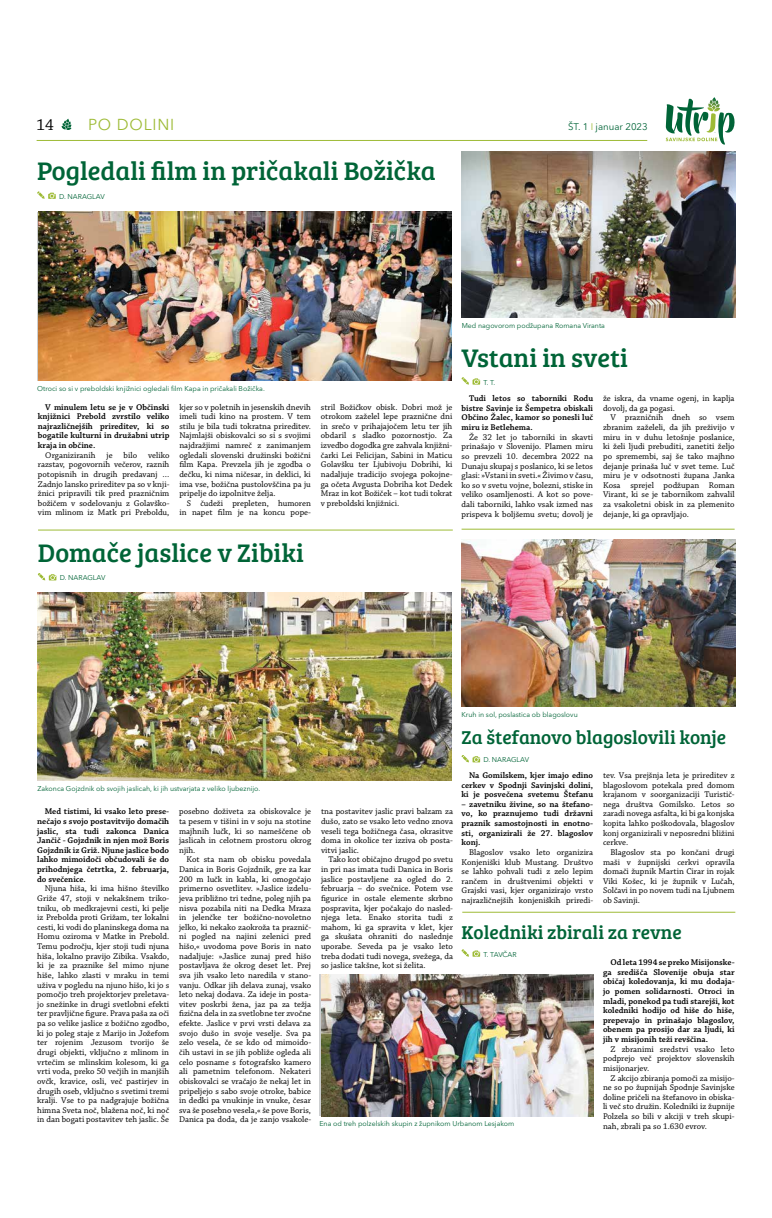
<style>
.page{position:relative;width:772px;height:1218px;background:#fff}
.page>*{position:absolute;margin:0;border:0;box-sizing:border-box;transform-origin:0 0}
.t1{font:26.25px "Bree Serif";color:#006437}
.t2{font:19.25px "Bree Serif";color:#006437}
.t3{font:16.62px "Chaparral Pro";color:#000}
.t4{font:15.75px "Avenir Next LT Pro";letter-spacing:.05em;color:#9ebb36}
.t5{font:9.62px "Avenir Next LT Pro";color:#006437}
.t6{font:8.75px/9.6px "Chaparral Pro";color:#000;text-align:justify}
.t7{font:600 8.75px/9.6px "Chaparral Pro";color:#000;text-align:justify}
.t8{font:7px "Avenir Next LT Pro";color:#006437}
.s1{color:#9ebb36}
</style>
<div class="page">
<svg style="left:61px;top:119px;width:10px;height:11px"></svg>
<hr style="left:37px;top:140px;width:610px;height:1px;background:#9ebb36">
<svg style="left:665px;top:97px;width:70px;height:48px"></svg>
<svg style="left:461px;top:377px;width:19px;height:8px"></svg>
<svg style="left:37px;top:191px;width:19px;height:8px"></svg>
<hr style="left:38px;top:530px;width:414px;height:1px;background:#9ebb36">
<img style="left:38px;top:212px;width:413px;height:169px">
<svg style="left:38px;top:573px;width:18px;height:7px"></svg>
<img style="left:38px;top:592px;width:413px;height:189px">
<hr style="left:461px;top:529px;width:273px;height:1px;background:#9ebb36">
<img style="left:461px;top:151px;width:274px;height:167px">
<svg style="left:461px;top:755px;width:19px;height:7px"></svg>
<img style="left:461px;top:540px;width:274px;height:166px">
<svg style="left:461px;top:949px;width:19px;height:8px"></svg>
<img style="left:321px;top:975px;width:272px;height:141px">
<hr style="left:462px;top:912px;width:273px;height:1px;background:#9ebb36">
<h3 class="t3" style="left:37px;top:116px;width:19px">14</h3>
<h3 class="t4" style="left:88px;top:115px;width:88px">PO DOLINI</h3>
<p class="t5" style="left:568px;top:121px;width:81px">ŠT. 1 <span class="s1">I</span> januar 2023</p>
<h1 class="t1" style="left:37px;top:151px;width:400px">Pogledali film in pričakali Božička</h1>
<p class="t8" style="left:59px;top:192px;width:47px">D. NARAGLAV</p>
<p class="t8" style="left:37px;top:384px;width:229px">Otroci so si v preboldski knjižnici ogledali film Kapa in pričakali Božička.</p>
<p class="t7" style="left:38px;top:402px;width:133px;text-indent:7px">V minulem letu se je v Občinski knjižnici Prebold zvrstilo veliko najrazličnejših prireditev, ki so bogatile kulturni in družabni utrip kraja in občine.</p>
<p class="t6" style="left:45px;top:450px;width:52px">Organiziranih</p>
<p class="t6" style="left:107px;top:450px;width:8px">je</p>
<p class="t6" style="left:124px;top:450px;width:15px">bilo</p>
<p class="t6" style="left:38px;top:450px;width:133px;text-indent:110px">veliko razstav, pogovornih večerov, raznih potopisnih in drugih predavanj … Zadnjo lansko prireditev pa so v knji&shy;žnici pripravili tik pred prazničnim božičem v sodelovanju z Golavško&shy;vim mlinom iz Matk pri Preboldu,</p>
<p class="t6" style="left:179px;top:402px;width:133px">kjer so v poletnih in jesenskih dnevih imeli tudi kino na prostem. V tem stilu je bila tudi tokratna prireditev.<br>Najmlajši obiskovalci so si s svojimi najdražjimi namreč z zanimanjem ogledali slovenski družinski božični film Kapa. Prevzela jih je zgodba o dečku, ki nima ničesar, in deklici, ki ima vse, božična pustolovščina pa ju pripelje do izpolnitve želja.</p>
<p class="t6" style="left:179px;top:498px;width:133px;text-align:right">S čudeži prepleten, humoren in napet film je na koncu pope-</p>
<h1 class="t1" style="left:38px;top:534px;width:267px">Domače jaslice v Zibiki</h1>
<p class="t8" style="left:60px;top:574px;width:47px">D. NARAGLAV</p>
<p class="t6" style="left:321px;top:402px;width:133px">stril Božičkov obisk. Dobri mož je otrokom zaželel lepe praznične dni in srečo v prihajajočem letu ter jih obdaril s sladko pozornostjo. Za izvedbo dogodka gre zahvala knjižni&shy;čarki Lei Felicijan, Sabini in Maticu Golavšku ter Ljubivoju Dobrihi, ki nadaljuje tradicijo svojega pokojne&shy;ga očeta Avgusta Dobriha kot Dedek Mraz in kot Božiček – kot tudi tokrat v preboldski knjižnici.</p>
<p class="t8" style="left:461px;top:321px;width:145px">Med nagovorom podžupana Romana Viranta</p>
<h1 class="t1" style="left:461px;top:338px;width:168px">Vstani in sveti</h1>
<p class="t8" style="left:483px;top:378px;width:13px">T. T.</p>
<p class="t7" style="left:461px;top:394px;width:133px;text-indent:7px">Tudi letos so taborniki Rodu bistre Savinje iz Šempetra obiskali Občino Žalec, kamor so ponesli luč miru iz Betlehema.</p>
<p class="t6" style="left:461px;top:432px;width:133px;text-indent:7px">Že 32 let jo taborniki in skavti prinašajo v Slovenijo. Plamen miru so prevzeli 10. decembra 2022 na Dunaju skupaj s poslanico, ki se letos glasi: »Vstani in sveti.« Živimo v času, ko so v svetu vojne, bolezni, stiske in veliko osamljenosti. A kot so pove&shy;dali taborniki, lahko vsak izmed nas prispeva k boljšemu svetu; dovolj je</p>
<p class="t6" style="left:603px;top:394px;width:133px">že iskra, da vname ogenj, in kaplja dovolj, da ga pogasi.</p>
<p class="t6" style="left:603px;top:413px;width:133px;text-indent:7px">V prazničnih dneh so vsem zbranim zaželeli, da jih preživijo v miru in v duhu letošnje poslanice, ki želi ljudi prebuditi, zanetiti željo po spremembi, saj še tako majhno dejanje prinaša luč v svet teme. Luč miru je v odsotnosti župana Janka Kosa sprejel podžupan Roman Virant, ki se je tabornikom zahvalil za vsakoletni obisk in za plemenito dejanje, ki ga opravljajo.</p>
<p class="t8" style="left:461px;top:710px;width:118px">Kruh in sol, poslastica ob blagoslovu</p>
<p class="t8" style="left:38px;top:784px;width:224px">Zakonca Gojzdnik ob svojih jaslicah, ki jih ustvarjata z veliko ljubeznijo.</p>
<p class="t7" style="left:37px;top:807px;width:133px;text-indent:7px">Med tistimi, ki vsako leto prese&shy;nečajo s svojo postavitvijo domačih jaslic, sta tudi zakonca Danica Jančič - Gojzdnik in njen mož Boris Gojzdnik iz Griž. Njune jaslice bodo lahko mimoidoči občudovali še do prihodnjega četrtka, 2. februarja, do svečenice.</p>
<p class="t6" style="left:37px;top:884px;width:133px;text-indent:7px">Njuna hiša, ki ima hišno številko Griže 47, stoji v nekakšnem triko&shy;tniku, ob medkrajevni cesti, ki pelje iz Prebolda proti Grižam, ter lokalni cesti, ki vodi do planinskega doma na Homu oziroma v Matke in Prebold.<br>Temu področju, kjer stoji tudi njuna hiša, lokalno pravijo Zibika. Vsakdo, ki je za praznike šel mimo njune hiše, lahko zlasti v mraku in temi uživa v pogledu na njuno hišo, ki jo s pomočjo treh projektorjev preletava&shy;jo snežinke in drugi svetlobni efekti ter pravljične figure. Prava paša za oči pa so velike jaslice z božično zgodbo, ki jo poleg staje z Marijo in Jožefom ter rojenim Jezusom tvorijo še drugi objekti, vključno z mlinom in vrtečim se mlinskim kolesom, ki ga vrti voda, preko 50 večjih in manjših ovčk, kravice, osli, več pastirjev in drugih oseb, vključno s svetimi tremi kralji. Vse to pa nadgrajuje božična himna Sveta noč, blažena noč, ki noč in dan bogati postavitev teh jaslic. Še</p>
<p class="t6" style="left:179px;top:807px;width:133px">posebno doživeta za obiskovalce je ta pesem v tišini in v soju na stotine majhnih lučk, ki so nameščene ob jaslicah in celotnem prostoru okrog njih.</p>
<p class="t6" style="left:179px;top:855px;width:133px;text-indent:7px">Kot sta nam ob obisku povedala Danica in Boris Gojzdnik, gre za kar 200 m lučk in kabla, ki omogočajo primerno osvetlitev. »Jaslice izdelu&shy;jeva približno tri tedne, poleg njih pa nisva pozabila niti na Dedka Mraza in jelenčke ter božično-novoletno jelko, ki nekako zaokroža ta praznič&shy;ni pogled na najini zelenici pred hišo,« uvodoma pove Boris in nato nadaljuje: »Jaslice zunaj pred hišo postavljava že okrog deset let. Prej sva jih vsako leto naredila v stano&shy;vanju. Odkar jih delava zunaj, vsako leto nekaj dodava. Za ideje in posta&shy;vitev poskrbi žena, jaz pa za težja fizična dela in za svetlobne ter zvočne efekte. Jaslice v prvi vrsti delava za svojo dušo in svoje veselje. Sva pa zelo vesela, če se kdo od mimoido&shy;čih ustavi in se jih pobliže ogleda ali celo posname s fotografsko kamero ali pametnim telefonom. Nekateri obiskovalci se vračajo že nekaj let in pripeljejo s sabo svoje otroke, babice in dedki pa vnukinje in vnuke, česar sva še posebno vesela,« še pove Boris, Danica pa doda, da je zanjo vsakole-</p>
<h2 class="t2" style="left:461px;top:724px;width:266px">Za štefanovo blagoslovili konje</h2>
<p class="t8" style="left:483px;top:756px;width:47px">D. NARAGLAV</p>
<p class="t7" style="left:461px;top:771px;width:133px;text-indent:7px">Na Gomilskem, kjer imajo edino cerkev v Spodnji Savinjski dolini, ki je posvečena svetemu Štefanu</p>
<p class="t7" style="left:461px;top:799px;width:133px">– zavetniku živine, so na štefano&shy;vo, ko praznujemo tudi državni praznik samostojnosti in enotno&shy;sti, organizirali že 27. blagoslov konj.</p>
<p class="t6" style="left:461px;top:848px;width:133px;text-indent:7px">Blagoslov vsako leto organizira Konjeniški klub Mustang. Društvo se lahko pohvali tudi z zelo lepim rančem in društvenimi objekti v Grajski vasi, kjer organizirajo vrsto najrazličnejših konjeniških priredi-</p>
<p class="t6" style="left:603px;top:771px;width:133px">tev. Vsa prejšnja leta je prireditev z blagoslovom potekala pred domom krajanom v soorganizaciji Turistič&shy;nega društva Gomilsko. Letos so zaradi novega asfalta, ki bi ga konjska kopita lahko poškodovala, blagoslov konj organizirali v neposredni bližini cerkve.</p>
<p class="t6" style="left:603px;top:848px;width:133px;text-indent:7px">Blagoslov sta po končani drugi maši v župnijski cerkvi opravila domači župnik Martin Cirar in rojak Viki Košec, ki je župnik v Lučah, Solčavi in po novem tudi na Ljubnem ob Savinji.</p>
<p class="t6" style="left:321px;top:807px;width:133px">tna postavitev jaslic pravi balzam za dušo, zato se vsako leto vedno znova veseli tega božičnega časa, okrasitve doma in okolice ter izziva ob posta&shy;vitvi jaslic.</p>
<p class="t6" style="left:321px;top:855px;width:133px;text-indent:7px">Tako kot običajno drugod po svetu in pri nas imata tudi Danica in Boris jaslice postavljene za ogled do 2. februarja – do svečnice. Potem vse figurice in ostale elemente skrbno pospravita, kjer počakajo do nasled&shy;njega leta. Enako storita tudi z mahom, ki ga spravita v klet, kjer ga skušata ohraniti do naslednje uporabe. Seveda pa je vsako leto treba dodati tudi novega, svežega, da so jaslice takšne, kot si želita.</p>
<h2 class="t2" style="left:461px;top:918px;width:222px">Koledniki zbirali za revne</h2>
<p class="t8" style="left:483px;top:950px;width:35px">T. TAVČAR</p>
<p class="t7" style="left:603px;top:958px;width:133px;text-indent:7px">Od leta 1994 se preko Misijonske&shy;ga središča Slovenije obuja star običaj koledovanja, ki mu dodaja&shy;jo pomen solidarnosti. Otroci in mladi, ponekod pa tudi starejši, kot koledniki hodijo od hiše do hiše, prepevajo in prinašajo blagoslov, obenem pa prosijo dar za ljudi, ki jih v misijonih teži revščina.</p>
<p class="t6" style="left:603px;top:1044px;width:133px;text-indent:7px">Z zbranimi sredstvi vsako leto podprejo več projektov slovenskih misijonarjev.</p>
<p class="t6" style="left:603px;top:1073px;width:133px;text-indent:7px">Z akcijo zbiranja pomoči za misijo&shy;ne so po župnijah Spodnje Savinjske doline pričeli na štefanovo in obiska&shy;li več sto družin. Koledniki iz župnije Polzela so bili v akciji v treh skupi&shy;nah, zbrali pa so 1.630 evrov.</p>
<p class="t8" style="left:319px;top:1120px;width:196px">Ena od treh polzelskih skupin z župnikom Urbanom Lesjakom</p>
</div>
